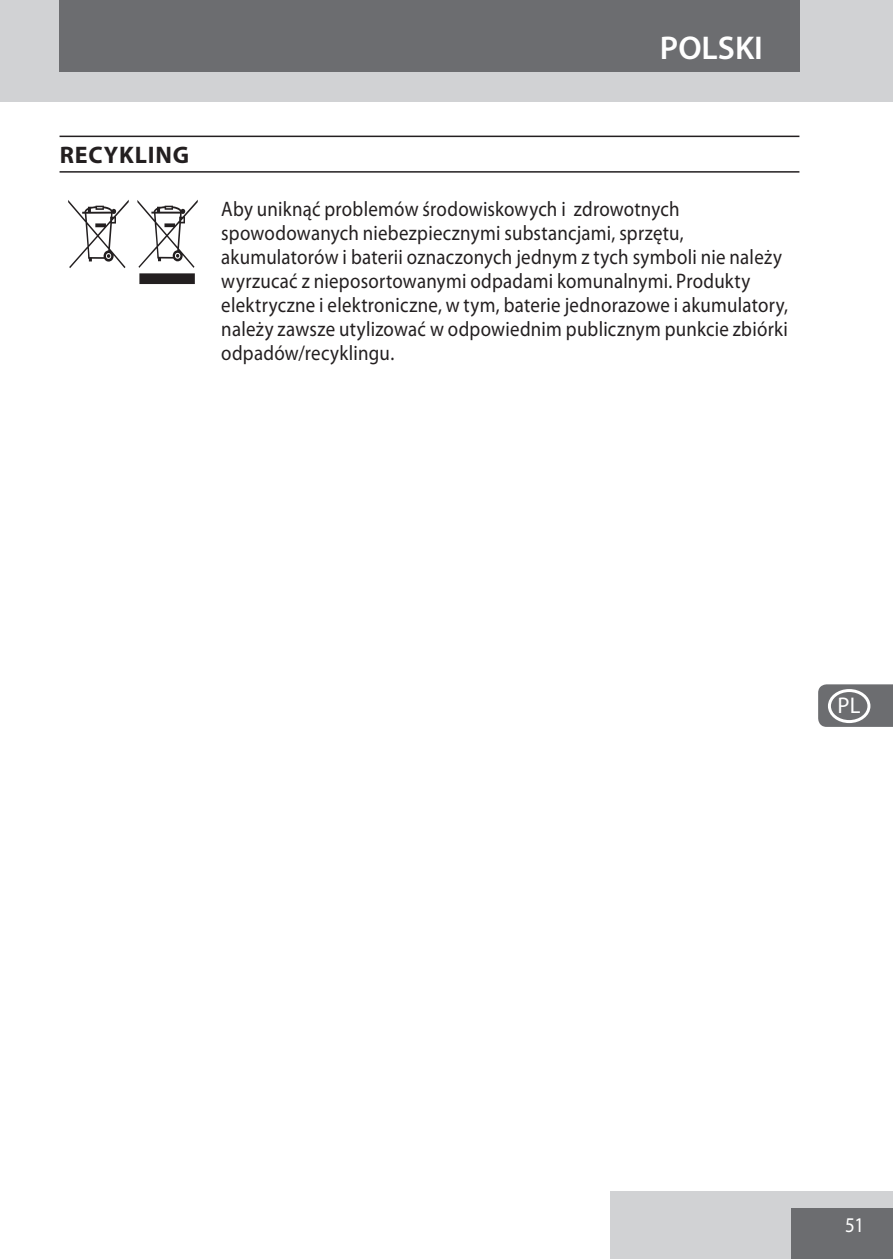
<style>
.page{position:relative;width:893px;height:1259px;background:#fff}
.page>*{position:absolute;margin:0;border:0;box-sizing:border-box;transform-origin:0 0}
.default{font:120px "Myriad Mine";color:#231f20;scale:.9 1}
.t1{font:600 33px "Myriad Pro";color:#fff}
.heading{font:700 24px "Myriad Pro";letter-spacing:.035em;color:#231f20}
.t2{font:22.8px "Myriad Pro";color:#fff}
.default-2{font:21px/24px "Myriad Pro";letter-spacing:.01em;color:#231f20;scale:.9 1}
.t3{font:21px "Myriad Pro";color:#fff;scale:.9 1}
</style>
<div class="page">
<div style="left:611px;top:1191px;width:282px;height:68px;background:#d1d2d4"></div>
<div style="left:791px;top:1208px;width:102px;height:51px;background:#6c6d70"></div>
<div style="left:0;top:0;width:893px;height:102px;background:#d1d2d4"></div>
<div style="left:59px;top:0;width:740px;height:72px;background:#6c6d70"></div>
<hr style="left:60px;top:136px;width:739px;height:1px;background:#231f20">
<hr style="left:60px;top:171px;width:739px;height:2px;background:#231f20">
<svg style="left:818px;top:684px;width:75px;height:43px;background:#757679"></svg>
<div style="left:828px;top:136px;width:42px;height:34px;border:3px solid #fff;border-radius:50%"></div>
<div style="left:828px;top:179px;width:42px;height:34px;border:3px solid #fff;border-radius:50%"></div>
<div style="left:828px;top:221px;width:42px;height:34px;border:3px solid #fff;border-radius:50%"></div>
<div style="left:828px;top:264px;width:42px;height:34px;border:3px solid #fff;border-radius:50%"></div>
<div style="left:828px;top:306px;width:42px;height:34px;border:3px solid #fff;border-radius:50%"></div>
<div style="left:828px;top:349px;width:42px;height:34px;border:3px solid #fff;border-radius:50%"></div>
<div style="left:828px;top:391px;width:42px;height:34px;border:3px solid #fff;border-radius:50%"></div>
<div style="left:828px;top:434px;width:42px;height:34px;border:3px solid #fff;border-radius:50%"></div>
<div style="left:828px;top:476px;width:42px;height:34px;border:3px solid #fff;border-radius:50%"></div>
<div style="left:828px;top:519px;width:42px;height:34px;border:3px solid #fff;border-radius:50%"></div>
<div style="left:828px;top:561px;width:42px;height:34px;border:3px solid #fff;border-radius:50%"></div>
<div style="left:828px;top:604px;width:42px;height:34px;border:3px solid #fff;border-radius:50%"></div>
<div style="left:828px;top:646px;width:42px;height:34px;border:3px solid #fff;border-radius:50%"></div>
<div style="left:828px;top:689px;width:42px;height:34px;border:3px solid #fff;border-radius:50%"></div>
<div style="left:828px;top:731px;width:42px;height:34px;border:3px solid #fff;border-radius:50%"></div>
<div style="left:828px;top:774px;width:42px;height:34px;border:3px solid #fff;border-radius:50%"></div>
<div style="left:828px;top:816px;width:42px;height:34px;border:3px solid #fff;border-radius:50%"></div>
<div style="left:828px;top:859px;width:42px;height:34px;border:3px solid #fff;border-radius:50%"></div>
<div style="left:828px;top:901px;width:42px;height:34px;border:3px solid #fff;border-radius:50%"></div>
<div style="left:828px;top:944px;width:42px;height:34px;border:3px solid #fff;border-radius:50%"></div>
<div style="left:828px;top:986px;width:42px;height:34px;border:3px solid #fff;border-radius:50%"></div>
<div style="left:828px;top:1029px;width:42px;height:34px;border:3px solid #fff;border-radius:50%"></div>
<div style="left:828px;top:1071px;width:42px;height:35px;border:3px solid #fff;border-radius:50%"></div>
<div style="left:828px;top:1114px;width:42px;height:34px;border:3px solid #fff;border-radius:50%"></div>
<p class="t1" style="left:660px;top:27px;width:104px">POLSKI</p>
<p class="heading" style="left:60px;top:139px;width:131px">RECYKLING</p>
<p class="default" style="left:68px;top:183px;width:151px">W</p>
<p class="default-2" style="left:221px;top:196px;width:631px">Aby uniknąć problemów środowiskowych i zdrowotnych spowodowanych niebezpiecznymi substancjami, sprzętu, akumulatorów i baterii oznaczonych jednym z tych symboli nie należy wyrzucać z nieposortowanymi odpadami komunalnymi. Produkty elektryczne i elektroniczne, w tym, baterie jednorazowe i akumulatory, należy zawsze utylizować w odpowiednim publicznym punkcie zbiórki odpadów/recyklingu.</p>
<p class="t2" style="left:837px;top:692px;width:24px">PL</p>
<p class="t3" style="left:845px;top:1212px;width:22px">51</p>
</div>
